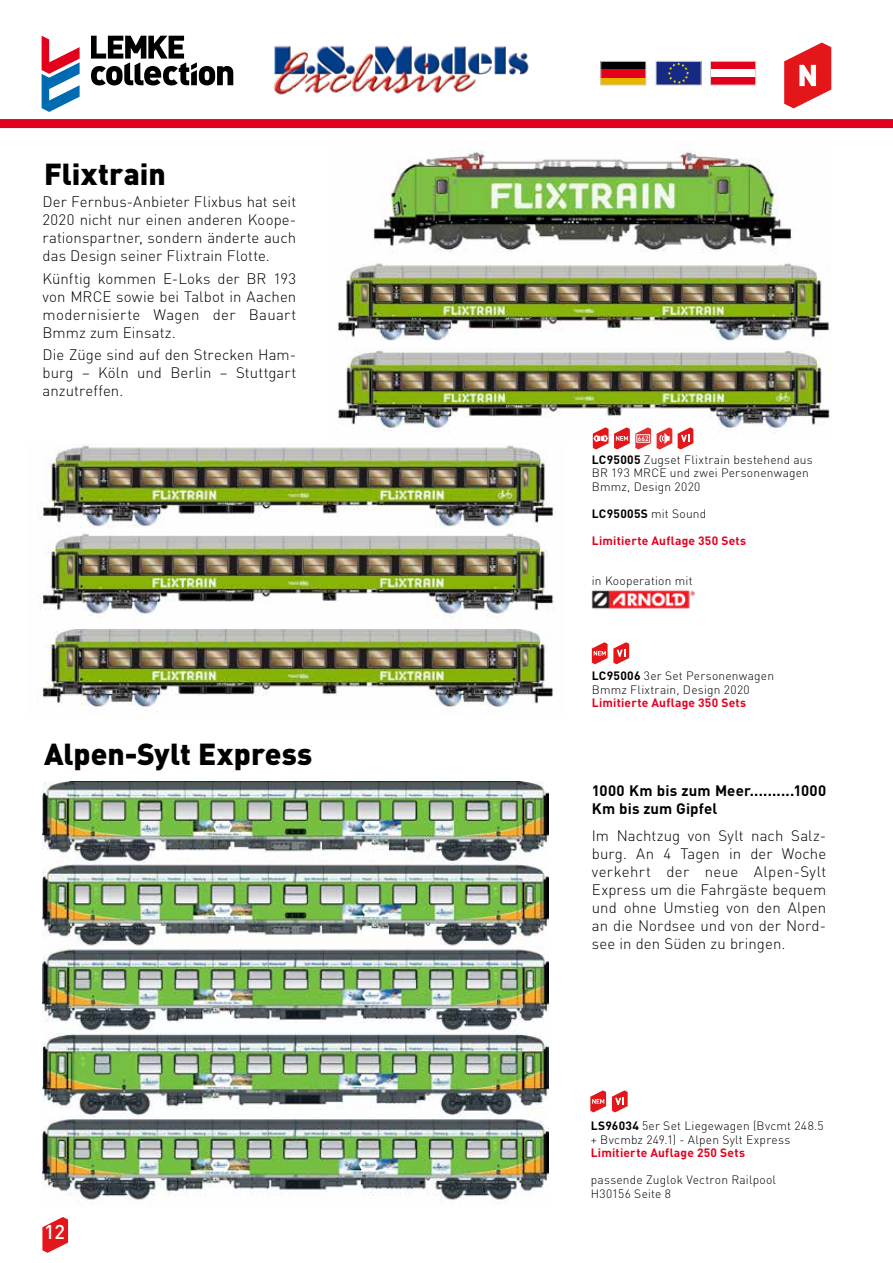
<style>
.page{position:relative;width:893px;height:1263px;background:#fff}
.page>*{position:absolute;margin:0;border:0;box-sizing:border-box;transform-origin:0 0}
.t1{font:900 30px "DIN Pro";color:#000}
.t2{font:500 19.8px "DIN Pro";color:#fff}
.t3{font:300 15px/18px "DIN Pro";letter-spacing:.005em;color:#000;text-align:justify}
.t4{font:700 15px/18px "DIN Pro";letter-spacing:.01em;color:#000}
.t5{font:300 12px/13.5px "DIN Pro";letter-spacing:.02em;color:#000}
.t6{font:700 12px "DIN Pro";letter-spacing:.015em;color:#e20020}
.t7{font:700 12px "DIN Pro";letter-spacing:.025em;color:#000}
.t8{font:700 6.75px "DIN Pro";color:#fff}
.s1{font-weight:700}
.s2{font-weight:300}
</style>
<div class="page">
<svg style="left:784px;top:43px;width:47px;height:65px"></svg>
<div style="left:0;top:119px;width:893px;height:9px;background:#e20020"></div>
<svg style="left:42px;top:1217px;width:26px;height:36px"></svg>
<svg style="left:593px;top:440px;width:15px;height:9px"></svg>
<svg style="left:614px;top:440px;width:37px;height:9px"></svg>
<div style="left:636px;top:434px;width:14px;height:9px;border:1px solid #fff"></div>
<svg style="left:657px;top:440px;width:15px;height:9px"></svg>
<svg style="left:678px;top:440px;width:15px;height:9px"></svg>
<svg style="left:42px;top:36px;width:38px;height:76px"></svg>
<svg style="left:91px;top:36px;width:142px;height:49px"></svg>
<img style="left:273px;top:45px;width:256px;height:50px">
<img style="left:337px;top:146px;width:493px;height:294px">
<img style="left:42px;top:629px;width:511px;height:83px">
<svg style="left:592px;top:642px;width:37px;height:22px"></svg>
<img style="left:43px;top:782px;width:506px;height:422px">
<svg style="left:590px;top:1090px;width:16px;height:22px"></svg>
<svg style="left:612px;top:1090px;width:16px;height:22px"></svg>
<img style="left:39px;top:533px;width:515px;height:94px">
<img style="left:39px;top:444px;width:516px;height:84px">
<div style="left:710px;top:77px;width:46px;height:8px;background:#e2001a"></div>
<div style="left:710px;top:61px;width:46px;height:7px;background:#e2001a"></div>
<div style="left:710px;top:61px;width:46px;height:24px;border:1px solid #d0d1d2"></div>
<div style="left:601px;top:77px;width:45px;height:8px;background:#e9b400"></div>
<div style="left:601px;top:69px;width:45px;height:8px;background:#e2001a"></div>
<div style="left:601px;top:61px;width:45px;height:8px;background:#000"></div>
<div style="left:600px;top:61px;width:46px;height:24px;border:1px solid #d0d1d2"></div>
<div style="left:656px;top:61px;width:45px;height:24px;background:#172983"></div>
<svg style="left:668px;top:63px;width:21px;height:20px"></svg>
<div style="left:656px;top:61px;width:46px;height:24px;border:1px solid #d0d1d2"></div>
<img style="left:591px;top:590px;width:104px;height:19px">
<h1 class="t1" style="left:44px;top:153px;width:123px">Flixtrain</h1>
<p class="t3" style="left:43px;top:192px;width:255px">Der Fernbus-Anbieter Flixbus hat seit 2020 nicht nur einen anderen Koope&shy;rationspartner, sondern änderte auch das Design seiner Flixtrain Flotte.</p>
<p class="t3" style="left:43px;top:269px;width:255px">Künftig kommen E-Loks der BR 193 von MRCE sowie bei Talbot in Aachen modernisierte Wagen der Bauart Bmmz zum Einsatz.</p>
<p class="t3" style="left:43px;top:345px;width:255px">Die Züge sind auf den Strecken Ham&shy;burg – Köln und Berlin – Stuttgart anzutreffen.</p>
<h1 class="t1" style="left:44px;top:733px;width:270px">Alpen-Sylt Express</h1>
<h2 class="t2" style="left:44px;top:1218px;width:22px">12</h2>
<p class="t8" style="left:638px;top:434px;width:12px">662</p>
<p class="t5" style="left:592px;top:452px;width:222px"><span class="s1">LC95005</span> Zugset Flixtrain bestehend aus<br>BR 193 MRCE und zwei Personenwagen<br>Bmmz, Design 2020</p>
<p class="t7" style="left:592px;top:505px;width:116px">LC95005S <span class="s2">mit Sound</span></p>
<p class="t6" style="left:592px;top:532px;width:156px">Limitierte Auflage 350 Sets</p>
<p class="t5" style="left:592px;top:574px;width:102px">in Kooperation mit</p>
<p class="t5" style="left:592px;top:669px;width:184px"><span class="s1">LC95006</span> 3er Set Personenwagen<br>Bmmz Flixtrain, Design 2020</p>
<p class="t6" style="left:592px;top:695px;width:156px">Limitierte Auflage 350 Sets</p>
<p class="t4" style="left:592px;top:781px;width:236px">1000 Km bis zum Meer..........1000<br>Km bis zum Gipfel</p>
<p class="t3" style="left:592px;top:826px;width:236px">Im Nachtzug von Sylt nach Salz&shy;burg. An 4 Tagen in der Woche verkehrt der neue Alpen-Sylt Express um die Fahrgäste bequem und ohne Umstieg von den Alpen an die Nordsee und von der Nord&shy;see in den Süden zu bringen.</p>
<p class="t5" style="left:591px;top:1119px;width:234px"><span class="s1">LS96034</span> 5er Set Liegewagen (Bvcmt 248.5 + Bvcmbz 249.1) - Alpen Sylt Express</p>
<p class="t6" style="left:591px;top:1145px;width:156px">Limitierte Auflage 250 Sets</p>
<p class="t5" style="left:591px;top:1173px;width:187px">passende Zuglok Vectron Railpool<br>H30156 Seite 8</p>
</div>
